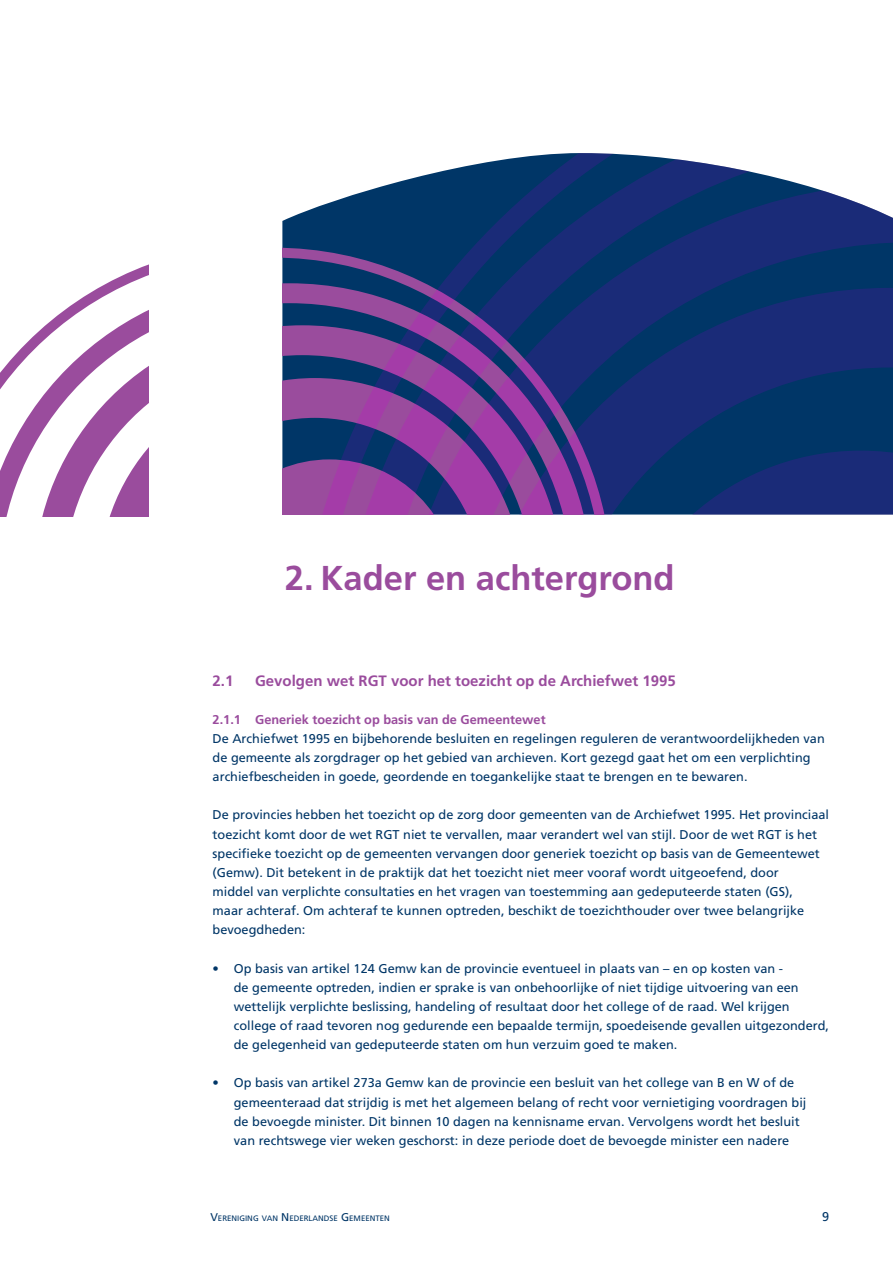
<style>
.page{position:relative;width:893px;height:1263px;background:#fff}
.page>*{position:absolute;margin:0;border:0;box-sizing:border-box;transform-origin:0 0}
.t1{font:700 34.5px "Frutiger LT Std";color:#9a4c9d}
.t2{font:700 15px "Frutiger LT Std";color:#9a4c9d}
.t3{font:12.75px/19.2px "Frutiger LT Std";color:#003667}
.t4{font:700 12.75px "Frutiger LT Std";color:#9a4c9d}
.t5{font:7.8px "Frutiger LT Std";color:#003667}
.s1{font-size:11.25px}
</style>
<div class="page">
<svg style="left:0;top:264px;width:149px;height:252px"></svg>
<svg style="left:282px;top:153px;width:611px;height:361px"></svg>
<svg style="left:282px;top:248px;width:330px;height:266px"></svg>
<h1 class="t1" style="left:285px;top:557px;width:391px">2. Kader en achtergrond</h1>
<p class="t2" style="left:213px;top:671px;width:22px">2.1</p>
<p class="t2" style="left:255px;top:671px;width:422px">Gevolgen wet RGT voor het toezicht op de Archiefwet 1995</p>
<p class="t4" style="left:213px;top:712px;width:335px">2.1.1 Generiek toezicht op basis van de Gemeentewet</p>
<p class="t3" style="left:213px;top:729px;width:614px">De Archiefwet 1995 en bijbehorende besluiten en regelingen reguleren de verantwoordelijkheden van de gemeente als zorgdrager op het gebied van archieven. Kort gezegd gaat het om een verplichting archiefbescheiden in goede, geordende en toegankelijke staat te brengen en te bewaren.</p>
<p class="t3" style="left:213px;top:805px;width:618px">De provincies hebben het toezicht op de zorg door gemeenten van de Archiefwet 1995. Het provinciaal toezicht komt door de wet RGT niet te vervallen, maar verandert wel van stijl. Door de wet RGT is het specifieke toezicht op de gemeenten vervangen door generiek toezicht op basis van de Gemeentewet (Gemw). Dit betekent in de praktijk dat het toezicht niet meer vooraf wordt uitgeoefend, door<br>middel van verplichte consultaties en het vragen van toestemming aan gedeputeerde staten (GS),<br>maar achteraf. Om achteraf te kunnen optreden, beschikt de toezichthouder over twee belangrijke bevoegdheden:</p>
<p class="t3" style="left:234px;top:958px;width:597px;text-indent:-21px">• Op basis van artikel 124 Gemw kan de provincie eventueel in plaats van – en op kosten van -<br>de gemeente optreden, indien er sprake is van onbehoorlijke of niet tijdige uitvoering van een wettelijk verplichte beslissing, handeling of resultaat door het college of de raad. Wel krijgen college of raad tevoren nog gedurende een bepaalde termijn, spoedeisende gevallen uitgezonderd, de gelegenheid van gedeputeerde staten om hun verzuim goed te maken.</p>
<p class="t3" style="left:234px;top:1073px;width:574px;text-indent:-21px">• Op basis van artikel 273a Gemw kan de provincie een besluit van het college van B en W of de gemeenteraad dat strijdig is met het algemeen belang of recht voor vernietiging voordragen bij de bevoegde minister. Dit binnen 10 dagen na kennisname ervan. Vervolgens wordt het besluit van rechtswege vier weken geschorst: in deze periode doet de bevoegde minister een nadere</p>
<p class="t5" style="left:210px;top:1214px;width:181px"><span class="s1">V</span>ERENIGING VAN <span class="s1">N</span> EDERLANDSE <span class="s1">G</span> EMEENTEN</p>
<p class="t3" style="left:822px;top:1207px;width:9px">9</p>
</div>
